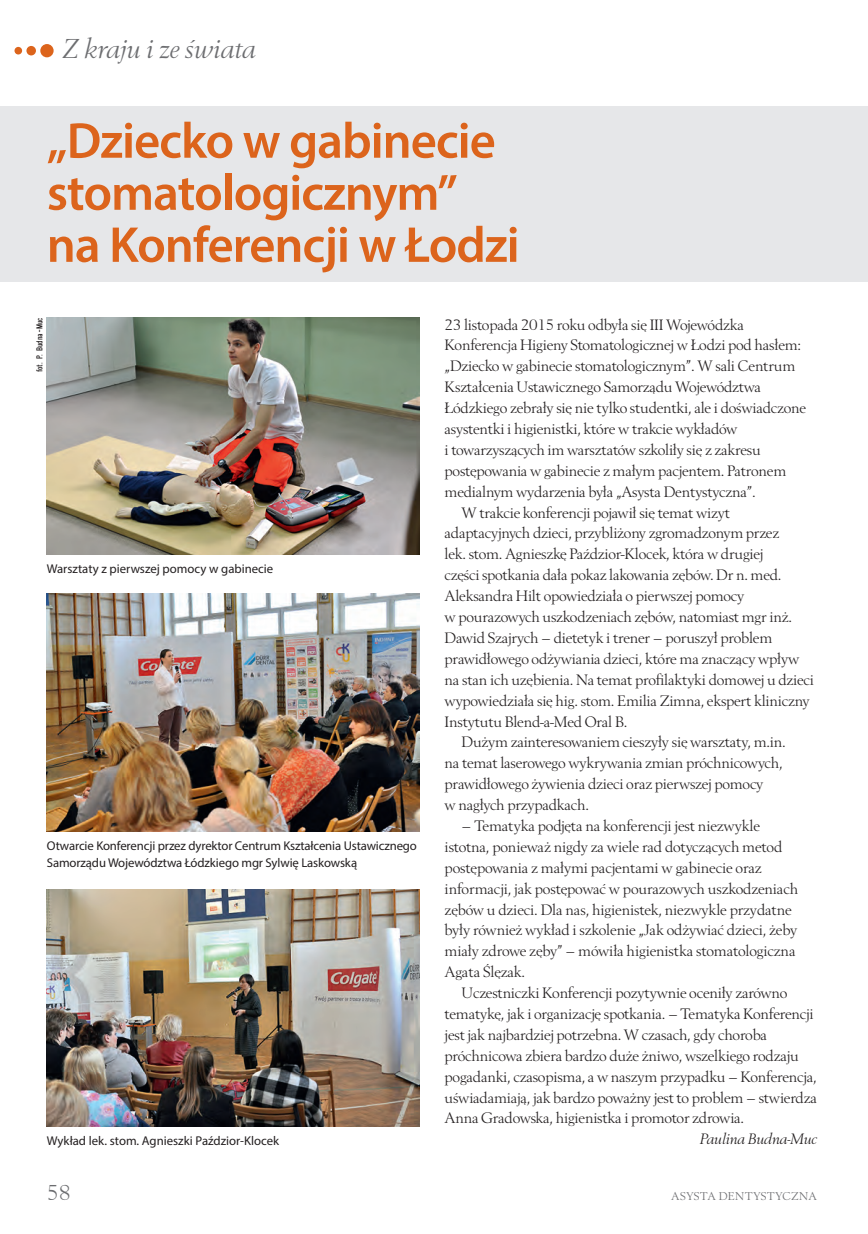
<style>
.page{position:relative;width:868px;height:1234px;background:#fff}
.page>*{position:absolute;margin:0;border:0;box-sizing:border-box;transform-origin:0 0}
.t1{font:600 50.7px/52.1px "Myriad Pro";letter-spacing:-.02em;color:#dc641c}
.t2{font:italic 28.5px "Berling TCE";letter-spacing:-.005em;color:#6c6d70}
.t3{font:22.5px "Berling TCE";color:#6c6d70}
.tekst{font:15.75px/20.9px "Berling TCE";letter-spacing:-.015em;color:#231f20}
.txt_po_srodtytule{font:15.75px/20.9px "Berling TCE";letter-spacing:-.015em;color:#231f20}
.tekst-2{font:italic 15.75px "Berling TCE";letter-spacing:-.015em;color:#231f20}
.podpis{font:12.75px/17.2px "Myriad Pro";letter-spacing:-.01em;color:#231f20}
.t4{font:11.7px "Berling TCE";letter-spacing:.035em;color:#6c6d70}
.autor_zdjecia{font:9px "Snv DCE Reg Con";color:#231f20}
</style>
<div class="page">
<div style="left:26px;top:46px;width:10px;height:9px;background:#dc641c;border-radius:50%"></div>
<div style="left:15px;top:47px;width:7px;height:7px;background:#dc641c;border-radius:50%"></div>
<div style="left:40px;top:44px;width:14px;height:13px;background:#dc641c;border-radius:50%"></div>
<div style="left:0;top:106px;width:867px;height:176px;background:#e6e7e9"></div>
<img style="left:47px;top:889px;width:372px;height:237px">
<img style="left:47px;top:594px;width:372px;height:237px">
<img style="left:47px;top:317px;width:372px;height:237px">
<h2 class="t2" style="left:63px;top:34px;width:195px">Z kraju i ze świata</h2>
<p class="t1" style="left:47px;top:113px;width:474px">„Dziecko w gabinecie stomatologicznym” na Konferencji w Łodzi</p>
<p class="autor_zdjecia" style="left:34px;top:372px;width:57px;rotate:-90deg">fot. P. Budna-Muc</p>
<p class="podpis" style="left:47px;top:559px;width:228px">Warsztaty z pierwszej pomocy w gabinecie</p>
<p class="podpis" style="left:47px;top:836px;width:371px">Otwarcie Konferencji przez dyrektor Centrum Kształcenia Ustawicznego<br>Samorządu Województwa Łódzkiego mgr Sylwię Laskowską</p>
<p class="podpis" style="left:47px;top:1131px;width:234px">Wykład lek. stom. Agnieszki Paździor-Klocek</p>
<p class="txt_po_srodtytule" style="left:444px;top:314px;width:363px">23 listopada 2015 roku odbyła się III Wojewódzka Konferencja Higieny Stomatologicznej w Łodzi pod hasłem: „Dziecko w gabinecie stomatologicznym”. W sali Centrum Kształcenia Ustawicznego Samorządu Województwa Łódzkiego zebrały się nie tylko studentki, ale i doświadczone asystentki i higienistki, które w trakcie wykładów<br>i towarzyszących im warsztatów szkoliły się z zakresu postępowania w gabinecie z małym pacjentem. Patronem medialnym wydarzenia była „Asysta Dentystyczna”.</p>
<p class="tekst" style="left:444px;top:502px;width:371px;text-indent:17px">W trakcie konferencji pojawił się temat wizyt adaptacyjnych dzieci, przybliżony zgromadzonym przez<br>lek. stom. Agnieszkę Paździor-Klocek, która w drugiej<br>części spotkania dała pokaz lakowania zębów. Dr n. med.<br>Aleksandra Hilt opowiedziała o pierwszej pomocy<br>w pourazowych uszkodzeniach zębów, natomiast mgr inż.<br>Dawid Szajrych – dietetyk i trener – poruszył problem prawidłowego odżywiania dzieci, które ma znaczący wpływ na stan ich uzębienia. Na temat profilaktyki domowej u dzieci wypowiedziała się hig. stom. Emilia Zimna, ekspert kliniczny Instytutu Blend-a-Med Oral B.</p>
<p class="tekst" style="left:444px;top:732px;width:342px;text-indent:17px">Dużym zainteresowaniem cieszyły się warsztaty, m.in. na temat laserowego wykrywania zmian próchnicowych, prawidłowego żywienia dzieci oraz pierwszej pomocy<br>w nagłych przypadkach.</p>
<p class="tekst" style="left:444px;top:815px;width:355px;text-indent:17px">– Tematyka podjęta na konferencji jest niezwykle istotna, ponieważ nigdy za wiele rad dotyczących metod postępowania z małymi pacjentami w gabinecie oraz informacji, jak postępować w pourazowych uszkodzeniach zębów u dzieci. Dla nas, higienistek, niezwykle przydatne były również wykład i szkolenie „Jak odżywiać dzieci, żeby miały zdrowe zęby” – mówiła higienistka stomatologiczna Agata Ślęzak.</p>
<p class="tekst" style="left:444px;top:982px;width:374px;text-indent:17px">Uczestniczki Konferencji pozytywnie oceniły zarówno tematykę, jak i organizację spotkania. – Tematyka Konferencji jest jak najbardziej potrzebna. W czasach, gdy choroba próchnicowa zbiera bardzo duże żniwo, wszelkiego rodzaju pogadanki, czasopisma, a w naszym przypadku – Konferencja, uświadamiają, jak bardzo poważny jest to problem – stwierdza Anna Gradowska, higienistka i promotor zdrowia.</p>
<p class="tekst-2" style="left:699px;top:1130px;width:118px">Paulina Budna-Muc</p>
<p class="t3" style="left:47px;top:1180px;width:26px">58</p>
<p class="t4" style="left:671px;top:1189px;width:147px">ASYSTA DENTYSTYCZNA</p>
</div>
